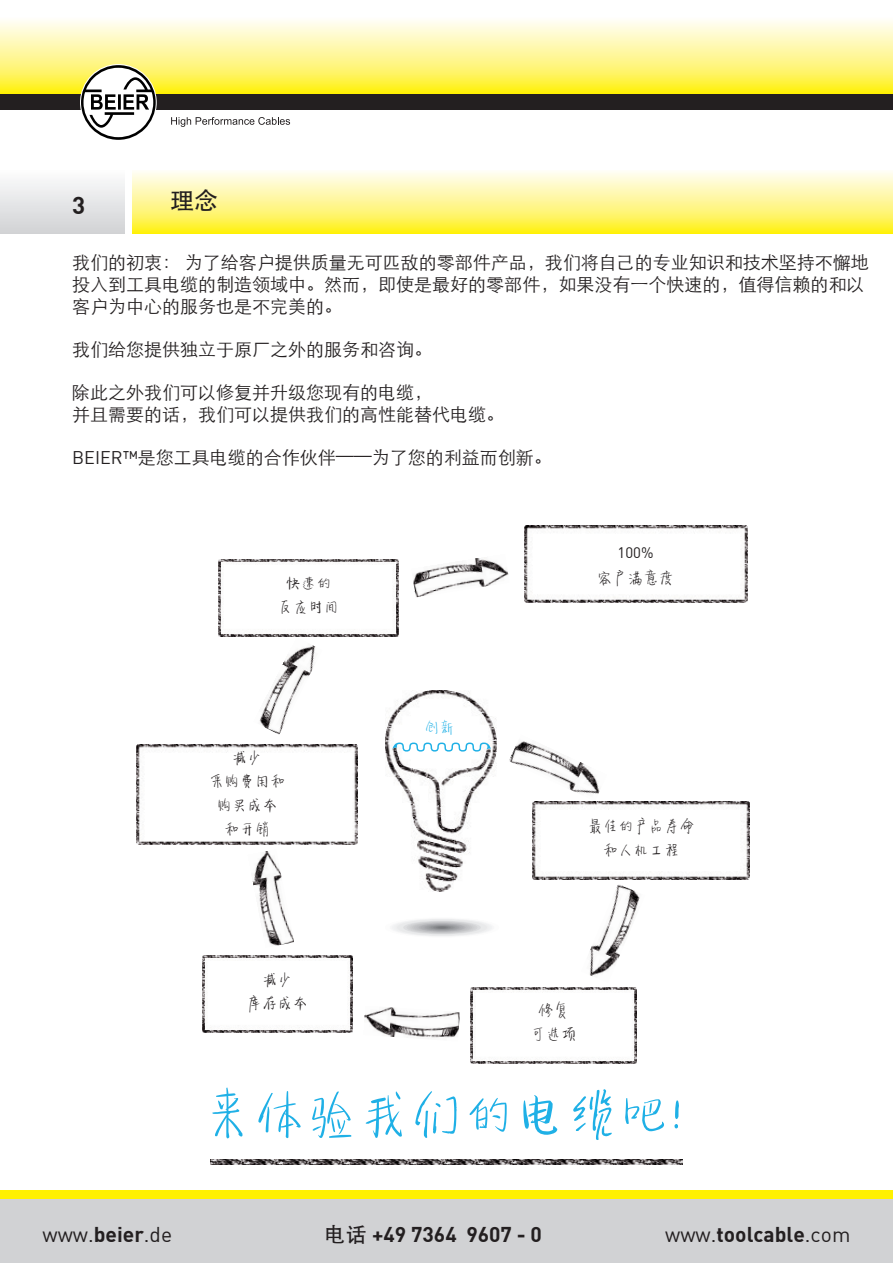
<style>
.page{position:relative;width:893px;height:1263px;background:#fff}
.page>*{position:absolute;margin:0;border:0;box-sizing:border-box;transform-origin:0 0}
.t1{font:51px "Senty TEA";color:#1fb0e6}
.t2{font:500 24px "ST Heiti SC";color:#231f20}
.t3{font:24px "DIN Bold";color:#231f20}
.t4{font:21px "DIN Bold";color:#231f20}
.t5{font:21px "DIN";color:#231f20}
.t6{font:300 18px/21.6px "ST Heiti SC";color:#231f20}
.t7{font:15px/24px "Senty TEA";color:#231f20;text-align:center}
.t8{font:15px "DIN";color:#231f20}
.t9{font:15px "Senty TEA";color:#1fb0e6}
.s1{font-family:"DIN";font-weight:400}
.s2{font-family:"DIN Bold"}
.s3{font-family:"ST Heiti SC";font-weight:500}
.s4{font-family:"DIN"}
</style>
<div class="page">
<svg style="left:133px;top:172px;width:760px;height:62px;background:#fff68c"></svg>
<div style="left:0;top:95px;width:893px;height:15px;background:#231f20"></div>
<svg style="left:0;top:21px;width:892px;height:73px;background:#fff68e"></svg>
<svg style="left:171px;top:117px;width:119px;height:10px"></svg>
<svg style="left:81px;top:65px;width:75px;height:75px"></svg>
<div style="left:0;top:170px;width:124px;height:64px;background:linear-gradient(to bottom,#fcfdfd,#d1d2d5)"></div>
<img style="left:385px;top:690px;width:112px;height:201px">
<img style="left:470px;top:987px;width:166px;height:76px">
<img style="left:533px;top:802px;width:217px;height:77px">
<img style="left:203px;top:955px;width:149px;height:77px">
<img style="left:219px;top:560px;width:179px;height:77px">
<img style="left:136px;top:745px;width:222px;height:99px">
<img style="left:524px;top:525px;width:223px;height:77px">
<img style="left:211px;top:1160px;width:471px;height:4px">
<img style="left:589px;top:884px;width:51px;height:92px">
<img style="left:509px;top:741px;width:91px;height:53px">
<img style="left:364px;top:1007px;width:96px;height:31px">
<img style="left:252px;top:851px;width:42px;height:95px">
<img style="left:259px;top:645px;width:57px;height:90px">
<img style="left:413px;top:558px;width:96px;height:39px">
<svg style="left:392px;top:919px;width:100px;height:17px"></svg>
<div style="left:0;top:1199px;width:893px;height:64px;background:#d1d2d4"></div>
<div style="left:0;top:1191px;width:893px;height:8px;background:#fff101"></div>
<svg style="left:392px;top:742px;width:99px;height:9px"></svg>
<h2 class="t3" style="left:72px;top:190px;width:15px">3</h2>
<h2 class="t2" style="left:170px;top:187px;width:49px">理念</h2>
<p class="t6" style="left:72px;top:250px;width:798px">我们的初衷： 为了给客户提供质量无可匹敌的零部件产品，我们将自己的专业知识和技术坚持不懈地投入到工具电缆的制造领域中。然而，即使是最好的零部件，如果没有一个快速的，值得信赖的和以客户为中心的服务也是不完美的。</p>
<p class="t6" style="left:72px;top:337px;width:361px">我们给您提供独立于原厂之外的服务和咨询。</p>
<p class="t6" style="left:72px;top:380px;width:433px">除此之外我们可以修复并升级您现有的电缆，<br>并且需要的话，我们可以提供我们的高性能替代电缆。</p>
<p class="t6" style="left:72px;top:445px;width:481px"><span class="s1">BEIER™</span>是您工具电缆的合作伙伴——为了您的利益而创新 。</p>
<p class="t7" style="left:278px;top:572px;width:63px">快速的反应时间</p>
<p class="t7" style="left:209px;top:746px;width:78px">减少<br>采购费用和购买成本和开销</p>
<p class="t7" style="left:247px;top:967px;width:63px">减少<br>库存成本</p>
<p class="t9" style="left:424px;top:717px;width:32px">创新</p>
<p class="t8" style="left:618px;top:543px;width:37px">100%</p>
<p class="t7" style="left:597px;top:566px;width:78px">客户满意度</p>
<p class="t7" style="left:587px;top:814px;width:109px">最佳的产品寿命和人机工程</p>
<p class="t7" style="left:530px;top:998px;width:48px">修复可选项</p>
<h1 class="t1" style="left:201px;top:1079px;width:483px">来体验我们的电缆吧!</h1>
<p class="t5" style="left:43px;top:1221px;width:131px">www.<span class="s2">beier</span>.de</p>
<p class="t4" style="left:325px;top:1220px;width:219px"><span class="s3">电话</span> +49 7364 9607 - 0</p>
<p class="t4" style="left:665px;top:1220px;width:187px"><span class="s4">www.</span>toolcable<span class="s4">.com</span></p>
</div>
